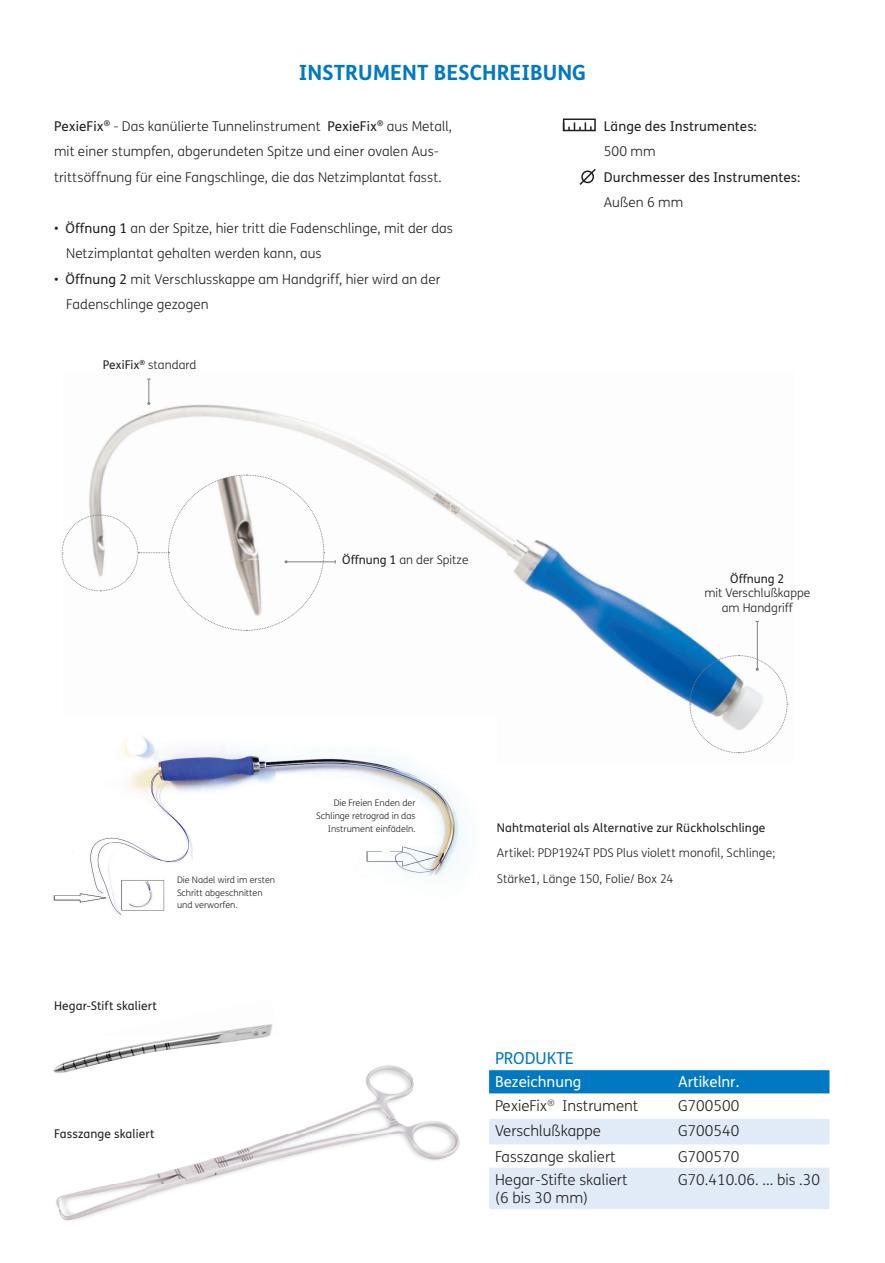
<style>
.page{position:relative;width:885px;height:1263px;background:#fff}
.page>*{position:absolute;margin:0;border:0;box-sizing:border-box;transform-origin:0 0}
.t1{font:700 21px "FS Me";color:#0079c2}
.t2{font:16.5px "FS Me";color:#0079c2}
.t3{font:300 15px/18px "FS Me";color:#231f20}
.t4{font:15px "FS Me";color:#fff}
.t5{font:300 13.5px/25.5px "FS Me";letter-spacing:.005em;color:#231f20}
.t6{font:13.5px "FS Me";letter-spacing:.005em;color:#231f20}
.t7{font:300 12px/14.4px "FS Me";color:#231f20;text-align:center}
.t8{font:12px "FS Me";letter-spacing:.01em;color:#231f20}
.t9{font:300 9px/12.8px "FS Me";color:#231f20;text-align:right}
.s1{font-weight:400}
</style>
<div class="page">
<img style="left:92px;top:378px;width:697px;height:376px">
<svg style="left:147px;top:379px;width:3px;height:26px"></svg>
<hr style="left:286px;top:561px;width:49px;height:1px;background:#808285">
<svg style="left:61px;top:474px;width:264px;height:157px"></svg>
<hr style="left:756px;top:621px;width:1px;height:48px;background:#808285">
<svg style="left:689px;top:655px;width:99px;height:98px"></svg>
<div style="left:489px;top:1070px;width:340px;height:23px;background:#0079c2"></div>
<svg style="left:489px;top:1119px;width:340px;height:90px"></svg>
<div style="left:563px;top:119px;width:32px;height:12px;border:2px solid #231f20"></div>
<svg style="left:562px;top:122px;width:29px;height:9px"></svg>
<svg style="left:579px;top:168px;width:17px;height:17px"></svg>
<img style="left:56px;top:1188px;width:38px;height:33px">
<img style="left:366px;top:1065px;width:48px;height:20px">
<img style="left:94px;top:1176px;width:53px;height:39px">
<img style="left:147px;top:1085px;width:313px;height:112px">
<img style="left:190px;top:1024px;width:83px;height:12px">
<img style="left:53px;top:1036px;width:184px;height:37px">
<img style="left:237px;top:1036px;width:31px;height:5px">
<img style="left:147px;top:1085px;width:90px;height:13px">
<img style="left:53px;top:716px;width:444px;height:199px">
<h1 class="t1" style="left:299px;top:56px;width:289px">INSTRUMENT BESCHREIBUNG</h1>
<p class="t5" style="left:54px;top:113px;width:399px"><span class="s1">PexieFix</span><sup>®</sup> - Das kanülierte Tunnelinstrument <span class="s1">PexieFix</span><sup>®</sup> aus Metall, mit einer stumpfen, abgerundeten Spitze und einer ovalen Aus&shy;trittsöffnung für eine Fangschlinge, die das Netzimplantat fasst.</p>
<p class="t5" style="left:66px;top:215px;width:388px;text-indent:-12px">• <span class="s1">Öffnung 1</span> an der Spitze, hier tritt die Fadenschlinge, mit der das<br>Netzimplantat gehalten werden kann, aus</p>
<p class="t5" style="left:66px;top:266px;width:376px;text-indent:-12px">• <span class="s1">Öffnung 2</span> mit Verschlusskappe am Handgriff, hier wird an der<br>Fadenschlinge gezogen</p>
<p class="t7" style="left:103px;top:357px;width:95px"><span class="s1">PexiFix</span><sup>®</sup> standard</p>
<p class="t6" style="left:603px;top:116px;width:154px">Länge des Instrumentes:</p>
<p class="t5" style="left:603px;top:138px;width:53px">500 mm</p>
<p class="t6" style="left:603px;top:167px;width:198px">Durchmesser des Instrumentes:</p>
<p class="t5" style="left:603px;top:189px;width:81px">Außen 6 mm</p>
<p class="t7" style="left:342px;top:553px;width:128px"><span class="s1">Öffnung 1</span> an der Spitze</p>
<p class="t8" style="left:730px;top:570px;width:55px">Öffnung 2</p>
<p class="t7" style="left:704px;top:585px;width:107px">mit Verschlußkappe am Handgriff</p>
<p class="t9" style="left:177px;top:873px;width:100px;text-align:left">Die Nadel wird im ersten<br>Schritt abgeschnitten und verworfen.</p>
<p class="t8" style="left:54px;top:998px;width:104px">Hegar-Stift skaliert</p>
<p class="t9" style="left:316px;top:796px;width:101px">Die Freien Enden der<br>Schlinge retrograd in das<br>Instrument einfädeln.</p>
<p class="t8" style="left:54px;top:1125px;width:102px">Fasszange skaliert</p>
<p class="t8" style="left:497px;top:819px;width:270px">Nahtmaterial als Alternative zur Rückholschlinge</p>
<p class="t7" style="left:497px;top:840px;width:280px;line-height:25.5px;text-align:left">Artikel: PDP1924T PDS Plus violett monofil, Schlinge;<br>Stärke1, Länge 150, Folie/ Box 24</p>
<p class="t2" style="left:495px;top:1047px;width:80px">PRODUKTE</p>
<p class="t4" style="left:495px;top:1072px;width:88px">Bezeichnung</p>
<p class="t4" style="left:678px;top:1072px;width:63px">Artikelnr.</p>
<p class="t3" style="left:495px;top:1096px;width:145px">PexieFix<sup>®</sup> Instrument</p>
<p class="t3" style="left:678px;top:1096px;width:63px">G700500</p>
<p class="t3" style="left:495px;top:1121px;width:107px">Verschlußkappe</p>
<p class="t3" style="left:678px;top:1121px;width:63px">G700540</p>
<p class="t3" style="left:495px;top:1147px;width:122px">Fasszange skaliert</p>
<p class="t3" style="left:678px;top:1147px;width:63px">G700570</p>
<p class="t3" style="left:495px;top:1170px;width:134px">Hegar-Stifte skaliert (6 bis 30 mm)</p>
<p class="t3" style="left:678px;top:1170px;width:143px">G70.410.06. ... bis .30</p>
</div>
